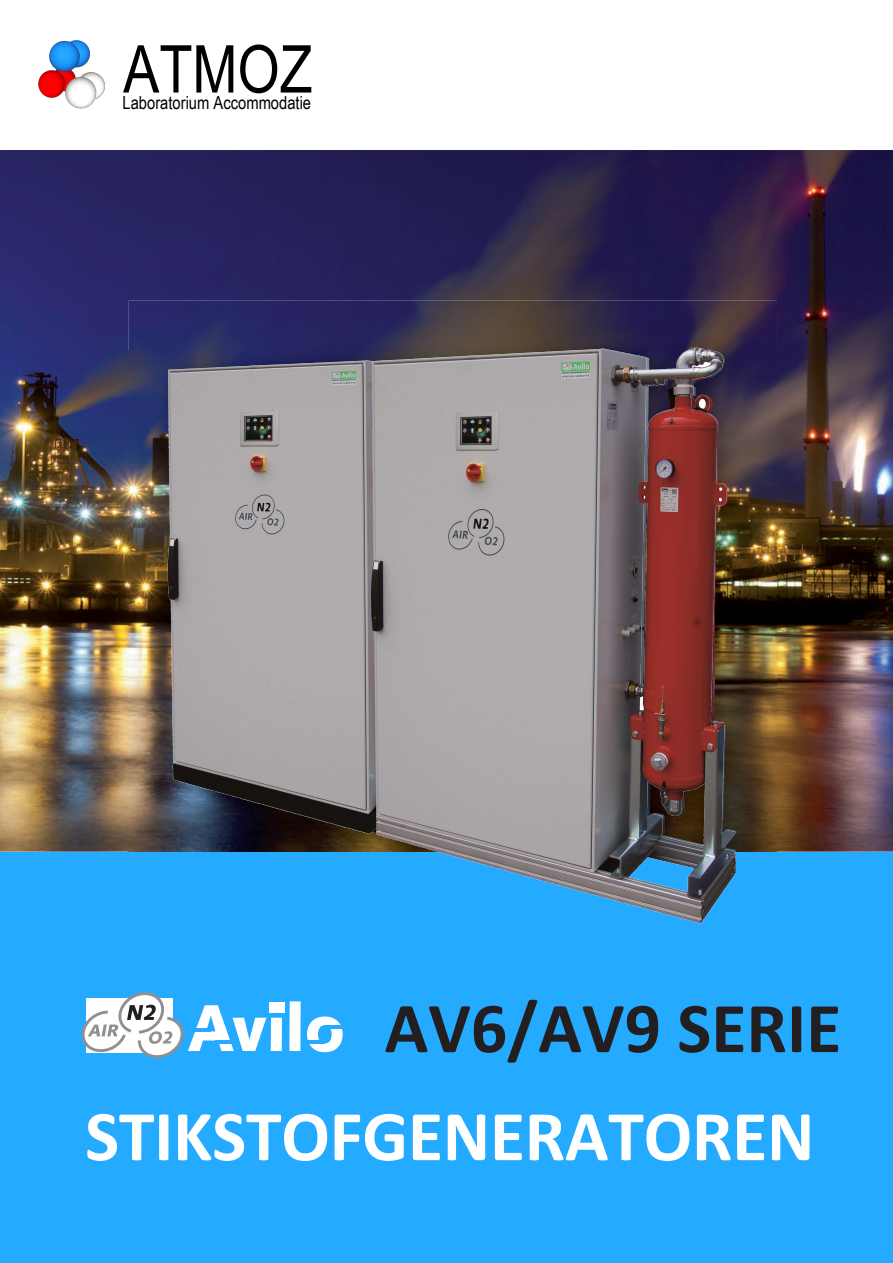
<style>
.page{position:relative;width:893px;height:1263px;background:#fff}
.page>*{position:absolute;margin:0;border:0;box-sizing:border-box;transform-origin:0 0}
.t1{font:700 72px "Calibri";letter-spacing:-.005em;color:#fff}
.t2{font:700 72px "Calibri";color:#231f20}
.t3{font:66px "Arial Narrow";color:#000}
.t4{font:18px "Arial Narrow";color:#000}
</style>
<div class="page">
<div style="left:0;top:852px;width:893px;height:411px;background:#24aaff"></div>
<img style="left:0;top:150px;width:893px;height:702px">
<img style="left:775px;top:350px;width:2px;height:502px">
<img style="left:121px;top:299px;width:654px;height:625px">
<div style="left:271px;top:1018px;width:11px;height:33px;background:#fff"></div>
<div style="left:269px;top:1001px;width:15px;height:11px;background:#fff"></div>
<div style="left:289px;top:1001px;width:12px;height:50px;background:#fff"></div>
<svg style="left:307px;top:1016px;width:36px;height:36px"></svg>
<svg style="left:81px;top:992px;width:185px;height:66px"></svg>
<hr style="left:192px;top:1028px;width:18px;height:3px;background:#25aaff">
<hr style="left:215px;top:1040px;width:19px;height:4px;background:#25aaff">
<hr style="left:325px;top:1025px;width:18px;height:4px;background:#25aaff">
<hr style="left:306px;top:1040px;width:19px;height:3px;background:#25aaff">
<img style="left:38px;top:40px;width:67px;height:69px">
<h2 class="t3" style="left:123px;top:21px;width:191px">ATMOZ</h2>
<p class="t4" style="left:122px;top:90px;width:190px">Laboratorium Accommodatie</p>
<h1 class="t2" style="left:385px;top:982px;width:458px">AV6/AV9 SERIE</h1>
<h1 class="t1" style="left:85px;top:1090px;width:731px">STIKSTOFGENERATOREN</h1>
</div>
